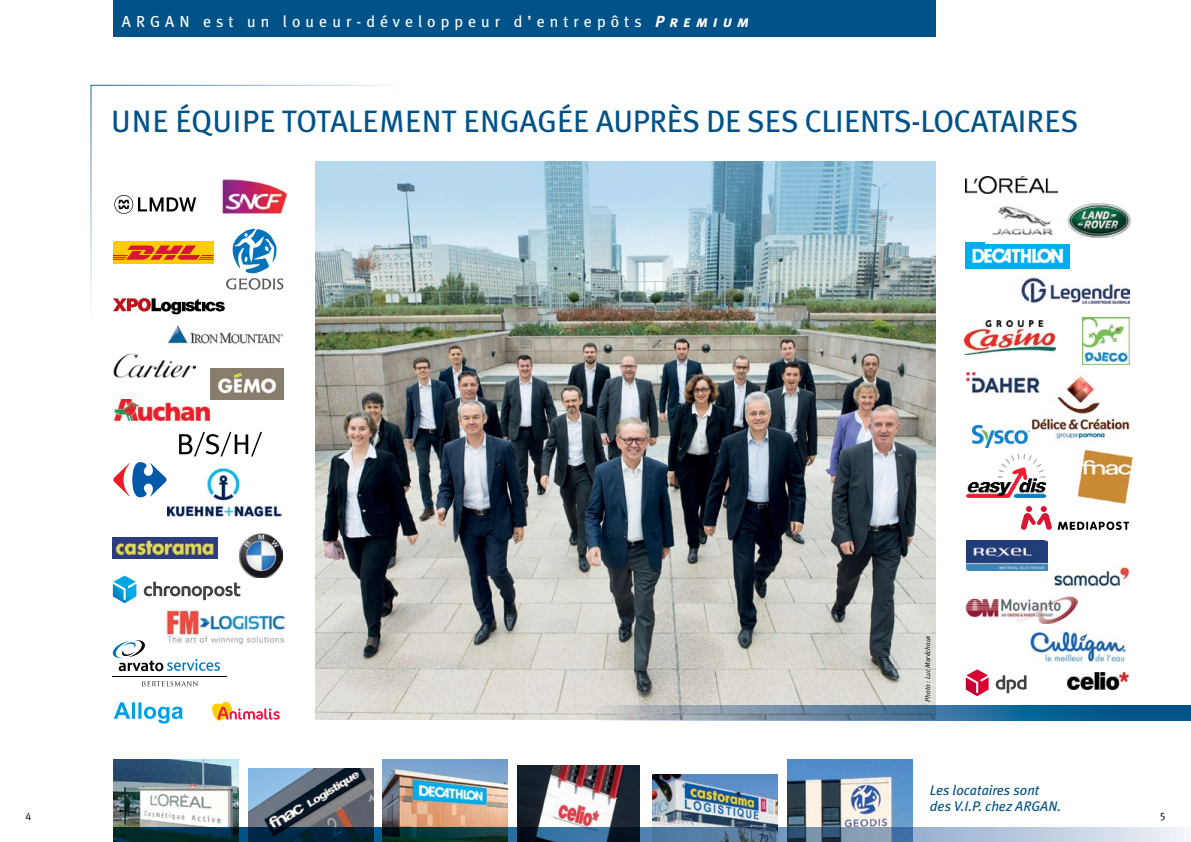
<style>
.page{position:relative;width:1191px;height:842px;background:#fff}
.page>*{position:absolute;margin:0;border:0;box-sizing:border-box;transform-origin:0 0}
.t1{font:31px "Meta Plus Book Caps";letter-spacing:.005em;color:#005288}
.t2{font:16px "Meta Plus";letter-spacing:.31em;color:#fff}
.t3{font:italic 14px/16.8px "Meta Plus";color:#005288}
.t4{font:11px "Meta Plus Normal Caps";color:#000}
.t5{font:italic 7px "Meta Plus Normal";color:#000}
.s1{font-family:"Meta Plus Bold Caps";font-style:italic}
</style>
<div class="page">
<div style="left:113px;top:0;width:822px;height:37px;background:#005288"></div>
<img style="left:248px;top:768px;width:125px;height:60px">
<img style="left:652px;top:774px;width:125px;height:54px">
<img style="left:383px;top:760px;width:125px;height:68px">
<img style="left:113px;top:760px;width:125px;height:68px">
<img style="left:787px;top:760px;width:125px;height:68px">
<img style="left:517px;top:765px;width:123px;height:63px">
<img style="left:315px;top:162px;width:620px;height:558px">
<svg style="left:594px;top:706px;width:597px;height:14px;background:#507e9e"></svg>
<svg style="left:113px;top:828px;width:1076px;height:14px;background:#4d6e83"></svg>
<img style="left:114px;top:399px;width:95px;height:21px">
<svg style="left:179px;top:432px;width:83px;height:24px"></svg>
<svg style="left:114px;top:195px;width:82px;height:19px"></svg>
<div style="left:113px;top:242px;width:100px;height:22px;background:#ffcb05"></div>
<svg style="left:113px;top:246px;width:100px;height:14px"></svg>
<svg style="left:226px;top:229px;width:57px;height:61px"></svg>
<img style="left:168px;top:468px;width:114px;height:49px">
<img style="left:113px;top:537px;width:105px;height:21px">
<img style="left:167px;top:609px;width:117px;height:35px">
<svg style="left:113px;top:298px;width:112px;height:16px"></svg>
<svg style="left:114px;top:702px;width:69px;height:22px"></svg>
<svg style="left:144px;top:582px;width:96px;height:18px"></svg>
<svg style="left:113px;top:576px;width:23px;height:27px"></svg>
<svg style="left:113px;top:462px;width:53px;height:35px"></svg>
<img style="left:210px;top:368px;width:73px;height:32px">
<svg style="left:212px;top:701px;width:68px;height:20px"></svg>
<hr style="left:113px;top:676px;width:114px;height:1px;background:#000">
<svg style="left:142px;top:681px;width:56px;height:5px"></svg>
<svg style="left:112px;top:640px;width:108px;height:31px"></svg>
<img style="left:167px;top:324px;width:117px;height:20px">
<img style="left:113px;top:354px;width:82px;height:24px">
<img style="left:239px;top:534px;width:44px;height:43px">
<img style="left:222px;top:179px;width:65px;height:36px">
<img style="left:966px;top:243px;width:103px;height:26px">
<img style="left:967px;top:541px;width:81px;height:29px">
<img style="left:964px;top:321px;width:91px;height:33px">
<svg style="left:1021px;top:506px;width:108px;height:24px"></svg>
<svg style="left:995px;top:675px;width:31px;height:18px"></svg>
<svg style="left:965px;top:669px;width:23px;height:27px"></svg>
<img style="left:1031px;top:375px;width:99px;height:64px">
<img style="left:992px;top:203px;width:139px;height:35px">
<img style="left:965px;top:371px;width:74px;height:24px">
<img style="left:1067px;top:673px;width:61px;height:16px">
<img style="left:965px;top:596px;width:112px;height:27px">
<img style="left:1054px;top:566px;width:76px;height:22px">
<img style="left:972px;top:425px;width:58px;height:22px">
<img style="left:1082px;top:317px;width:48px;height:47px">
<img style="left:1030px;top:631px;width:96px;height:31px">
<img style="left:1021px;top:277px;width:108px;height:27px">
<img style="left:966px;top:177px;width:91px;height:16px">
<img style="left:966px;top:453px;width:80px;height:44px">
<img style="left:1077px;top:449px;width:56px;height:55px">
<p class="t2" style="left:122px;top:12px;width:629px">ARGAN est un loueur-développeur d’entrepôts <span class="s1">Premium</span></p>
<p class="t1" style="left:111px;top:103px;width:968px">UNE ÉQUIPE TOTALEMENT ENGAGÉE AUPRÈS DE SES CLIENTS-LOCATAIRES</p>
<p class="t5" style="left:923px;top:702px;width:69px;rotate:-90deg">Photo : Luc Maréchaux</p>
<p class="t3" style="left:930px;top:781px;width:133px">Les locataires sont des V.I.P. chez ARGAN.</p>
<p class="t4" style="left:25px;top:809px;width:7px">4</p>
<p class="t4" style="left:1159px;top:809px;width:7px">5</p>
</div>
